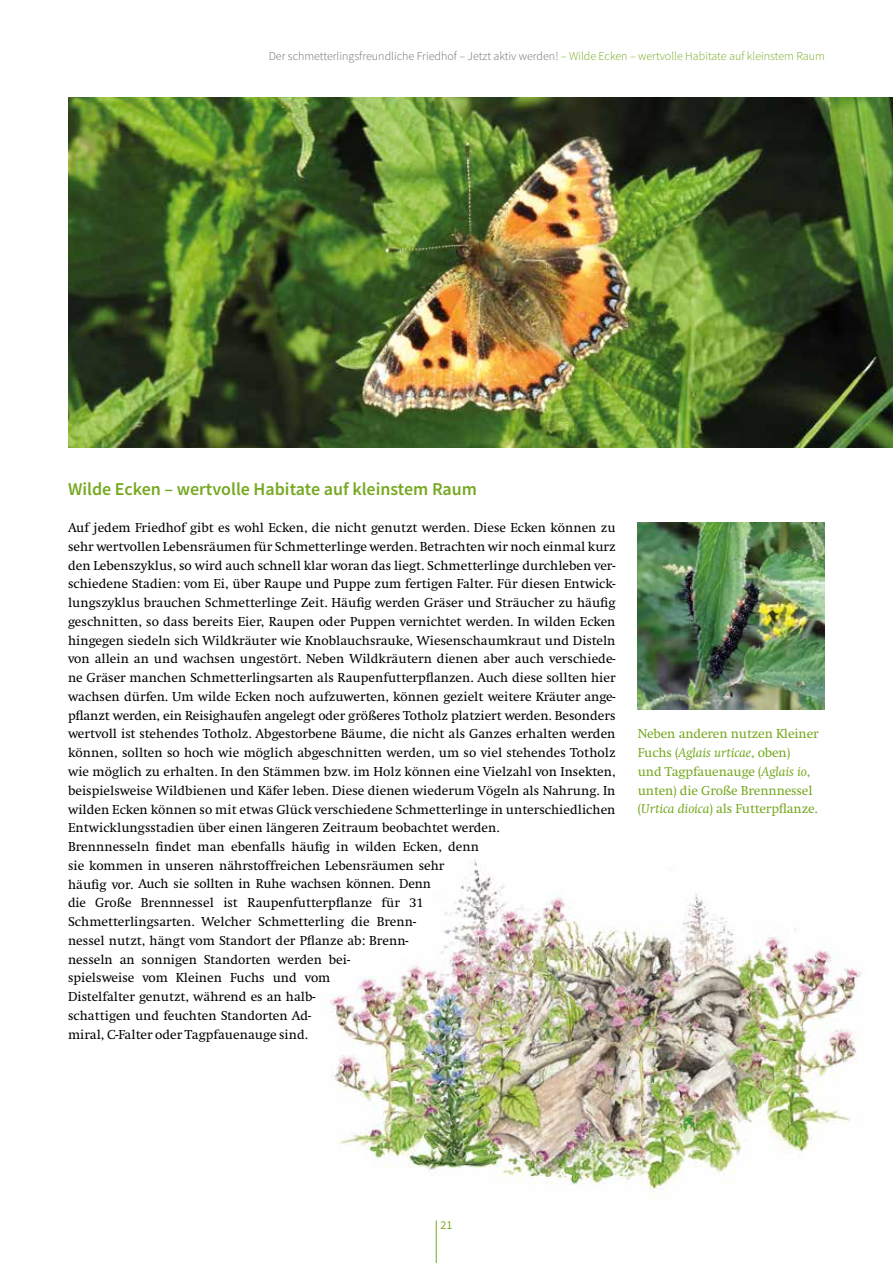
<style>
.page{position:relative;width:893px;height:1263px;background:#fff}
.page>*{position:absolute;margin:0;border:0;box-sizing:border-box;transform-origin:0 0}
.t1{font:600 18px "Source Sans Pro";color:#76a820}
.t2{font:13.5px/18.8px "Swift";color:#000}
.t3{font:13.5px/18.8px "Swift";letter-spacing:-.01em;color:#76a820}
.t4{font:300 12px "Source Sans Pro";color:#6f6f6e}
.t5{font:12px "Source Sans Pro";color:#76a820}
.s1{color:#76a820}
.s2{font-style:italic}
</style>
<div class="page">
<hr style="left:436px;top:1220px;width:1px;height:43px;background:#76a820">
<img style="left:68px;top:98px;width:825px;height:350px">
<img style="left:638px;top:522px;width:187px;height:187px">
<img style="left:330px;top:860px;width:531px;height:338px">
<p class="t4" style="left:269px;top:49px;width:558px">Der schmetterlingsfreundliche Friedhof – Jetzt aktiv werden! <span class="s1">– Wilde Ecken – wertvolle Habitate auf kleinstem Raum</span></p>
<h1 class="t1" style="left:68px;top:477px;width:411px">Wilde Ecken – wertvolle Habitate auf kleinstem Raum</h1>
<p class="t2" style="left:68px;top:519px;width:549px">Auf jedem Friedhof gibt es wohl Ecken, die nicht genutzt werden. Diese Ecken können zu sehr wertvollen Lebensräumen für Schmetterlinge werden. Betrachten wir noch einmal kurz den Lebenszyklus, so wird auch schnell klar woran das liegt. Schmetterlinge durchleben ver&shy;schiedene Stadien: vom Ei, über Raupe und Puppe zum fertigen Falter. Für diesen Entwick&shy;lungszyklus brauchen Schmetterlinge Zeit. Häufig werden Gräser und Sträucher zu häufig geschnitten, so dass bereits Eier, Raupen oder Puppen vernichtet werden. In wilden Ecken hingegen siedeln sich Wildkräuter wie Knoblauchsrauke, Wiesenschaumkraut und Disteln von allein an und wachsen ungestört. Neben Wildkräutern dienen aber auch verschiede&shy;ne Gräser manchen Schmetterlingsarten als Raupenfutterpflanzen. Auch diese sollten hier wachsen dürfen. Um wilde Ecken noch aufzuwerten, können gezielt weitere Kräuter ange&shy;pflanzt werden, ein Reisighaufen angelegt oder größeres Totholz platziert werden. Besonders wertvoll ist stehendes Totholz. Abgestorbene Bäume, die nicht als Ganzes erhalten werden können, sollten so hoch wie möglich abgeschnitten werden, um so viel stehendes Totholz wie möglich zu erhalten. In den Stämmen bzw. im Holz können eine Vielzahl von Insekten, beispielsweise Wildbienen und Käfer leben. Diese dienen wiederum Vögeln als Nahrung. In wilden Ecken können so mit etwas Glück verschiedene Schmetterlinge in unterschiedlichen Entwicklungsstadien über einen längeren Zeitraum beobachtet werden.<br>Brennnesseln findet man ebenfalls häufig in wilden Ecken, denn<br>sie kommen in unseren nährstoffreichen Lebensräumen sehr<br>häufig vor. Auch sie sollten in Ruhe wachsen können. Denn<br>die Große Brennnessel ist Raupenfutterpflanze für 31<br>Schmetterlingsarten. Welcher Schmetterling die Brenn-<br>nessel nutzt, hängt vom Standort der Pflanze ab: Brenn-<br>nesseln an sonnigen Standorten werden bei-<br>spielsweise vom Kleinen Fuchs und vom<br>Distelfalter genutzt, während es an halb-<br>schattigen und feuchten Standorten Ad-<br>miral, C-Falter oder Tagpfauenauge sind.</p>
<p class="t3" style="left:638px;top:725px;width:182px">Neben anderen nutzen Kleiner<br>Fuchs (<span class="s2">Aglais urticae</span>, oben)<br>und Tagpfauenauge (<span class="s2">Aglais io</span>, unten) die Große Brennnessel (<span class="s2">Urtica dioica</span>) als Futterpflanze.</p>
<p class="t5" style="left:440px;top:1218px;width:13px">21</p>
</div>
